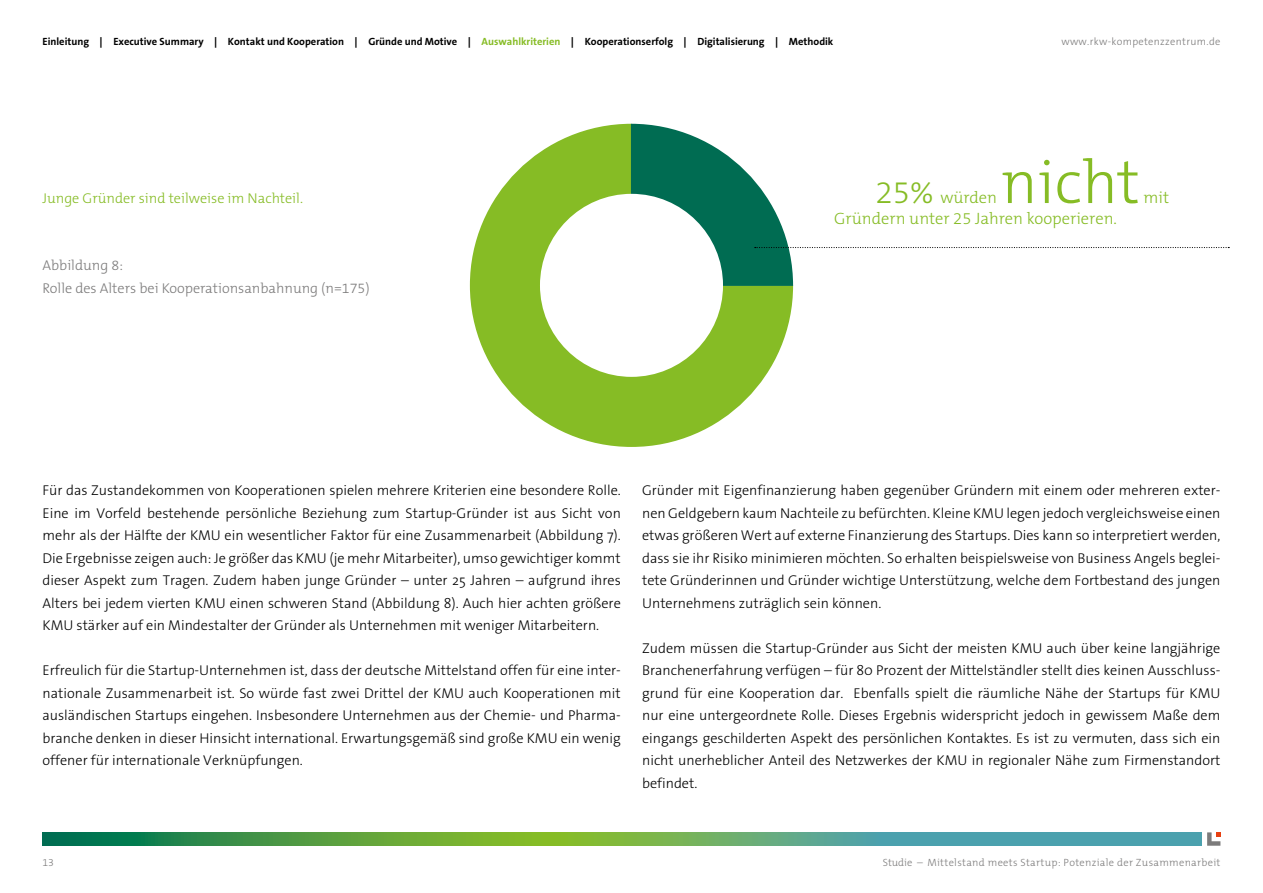
<style>
.page{position:relative;width:1263px;height:893px;background:#fff}
.page>*{position:absolute;margin:0;border:0;box-sizing:border-box;transform-origin:0 0}
.subline_1{font:300 61.5px "The Mix B W3";color:#86bc25}
.subline_1-2{font:300 16.5px "The Mix B W3";color:#86bc25}
.copy_blocksatz_9_5pt{font:300 14.25px/22.5px "The Sans Os F";color:#000;text-align:justify}
.bildunterschrift{font:300 14.25px/22.5px "The Mix B W3";color:#7c7b7b}
.bildunterschrift-2{font:300 14.25px "The Mix B W3";color:#86bc25}
.Fusszeile{font:700 10.5px "The Sans Os F";color:#000}
.Fusszeile-2{font:300 10.5px "The Mix B W3";letter-spacing:.03em;color:#7c7b7b}
.Fusszeile-3{font:300 10.5px "The Sans Os F";letter-spacing:.03em;color:#7c7b7b}
.s1{color:#86bc25}
.s2{font-size:31.5px}
</style>
<div class="page">
<svg style="left:43px;top:832px;width:1158px;height:14px;background:#53a169"></svg>
<svg style="left:1207px;top:832px;width:13px;height:14px"></svg>
<svg style="left:470px;top:124px;width:323px;height:323px;fill:#86bc25"></svg>
<div style="left:540px;top:194px;width:183px;height:183px;background:#fff;border-radius:50%"></div>
<svg style="left:631px;top:124px;width:598px;height:162px"></svg>
<p class="Fusszeile" style="left:43px;top:35px;width:792px">Einleitung ↕ Executive Summary ↕ Kontakt und Kooperation ↕ Gründe und Motive ↕ <span class="s1">Auswahlkriterien</span> ↕ Kooperationserfolg ↕ Digitalisierung ↕ Methodik</p>
<p class="Fusszeile-3" style="left:1061px;top:35px;width:161px">www.rkw-kompetenzzentrum.de</p>
<p class="subline_1" style="left:1001px;top:143px;width:141px">nicht</p>
<p class="bildunterschrift-2" style="left:43px;top:189px;width:262px">Junge Gründer sind teilweise im Nachteil.</p>
<p class="subline_1-2" style="left:875px;top:187px;width:123px"><span class="s2">25%</span> würden</p>
<p class="subline_1-2" style="left:1143px;top:187px;width:27px">mit</p>
<p class="bildunterschrift" style="left:43px;top:254px;width:329px">Abbildung 8:<br>Rolle des Alters bei Kooperationsanbahnung (n=175)</p>
<p class="subline_1-2" style="left:834px;top:208px;width:284px">Gründern unter 25 Jahren kooperieren.</p>
<p class="copy_blocksatz_9_5pt" style="left:43px;top:479px;width:580px">Für das Zustandekommen von Kooperationen spielen mehrere Kriterien eine besondere Rolle.<br>Eine im Vorfeld bestehende persönliche Beziehung zum Startup-Gründer ist aus Sicht von mehr als der Hälfte der KMU ein wesentlicher Faktor für eine Zusammenarbeit (Abbildung 7).<br>Die Ergebnisse zeigen auch: Je größer das KMU (je mehr Mitarbeiter), umso gewichtiger kommt dieser Aspekt zum Tragen. Zudem haben junge Gründer – unter 25 Jahren – aufgrund ihres Alters bei jedem vierten KMU einen schweren Stand (Abbildung 8). Auch hier achten größere KMU stärker auf ein Mindestalter der Gründer als Unternehmen mit weniger Mitarbeitern.</p>
<p class="copy_blocksatz_9_5pt" style="left:43px;top:659px;width:580px">Erfreulich für die Startup-Unternehmen ist, dass der deutsche Mittelstand offen für eine inter&shy;nationale Zusammenarbeit ist. So würde fast zwei Drittel der KMU auch Kooperationen mit ausländischen Startups eingehen. Insbesondere Unternehmen aus der Chemie- und Pharma&shy;branche denken in dieser Hinsicht international. Erwartungsgemäß sind große KMU ein wenig offener für internationale Verknüpfungen.</p>
<p class="copy_blocksatz_9_5pt" style="left:642px;top:479px;width:580px">Gründer mit Eigenfinanzierung haben gegenüber Gründern mit einem oder mehreren exter&shy;nen Geldgebern kaum Nachteile zu befürchten. Kleine KMU legen jedoch vergleichsweise einen etwas größeren Wert auf externe Finanzierung des Startups. Dies kann so interpretiert werden, dass sie ihr Risiko minimieren möchten. So erhalten beispielsweise von Business Angels beglei&shy;tete Gründerinnen und Gründer wichtige Unterstützung, welche dem Fortbestand des jungen Unternehmens zuträglich sein können.</p>
<p class="copy_blocksatz_9_5pt" style="left:642px;top:637px;width:580px">Zudem müssen die Startup-Gründer aus Sicht der meisten KMU auch über keine langjährige Branchenerfahrung verfügen – für 80 Prozent der Mittelständler stellt dies keinen Ausschluss&shy;grund für eine Kooperation dar. Ebenfalls spielt die räumliche Nähe der Startups für KMU nur eine untergeordnete Rolle. Dieses Ergebnis widerspricht jedoch in gewissem Maße dem eingangs geschilderten Aspekt des persönlichen Kontaktes. Es ist zu vermuten, dass sich ein nicht unerheblicher Anteil des Netzwerkes der KMU in regionaler Nähe zum Firmenstandort befindet.</p>
<p class="Fusszeile-2" style="left:43px;top:855px;width:13px">13</p>
<p class="Fusszeile-2" style="left:883px;top:855px;width:339px">Studie – Mittelstand meets Startup: Potenziale der Zusammenarbeit</p>
</div>
